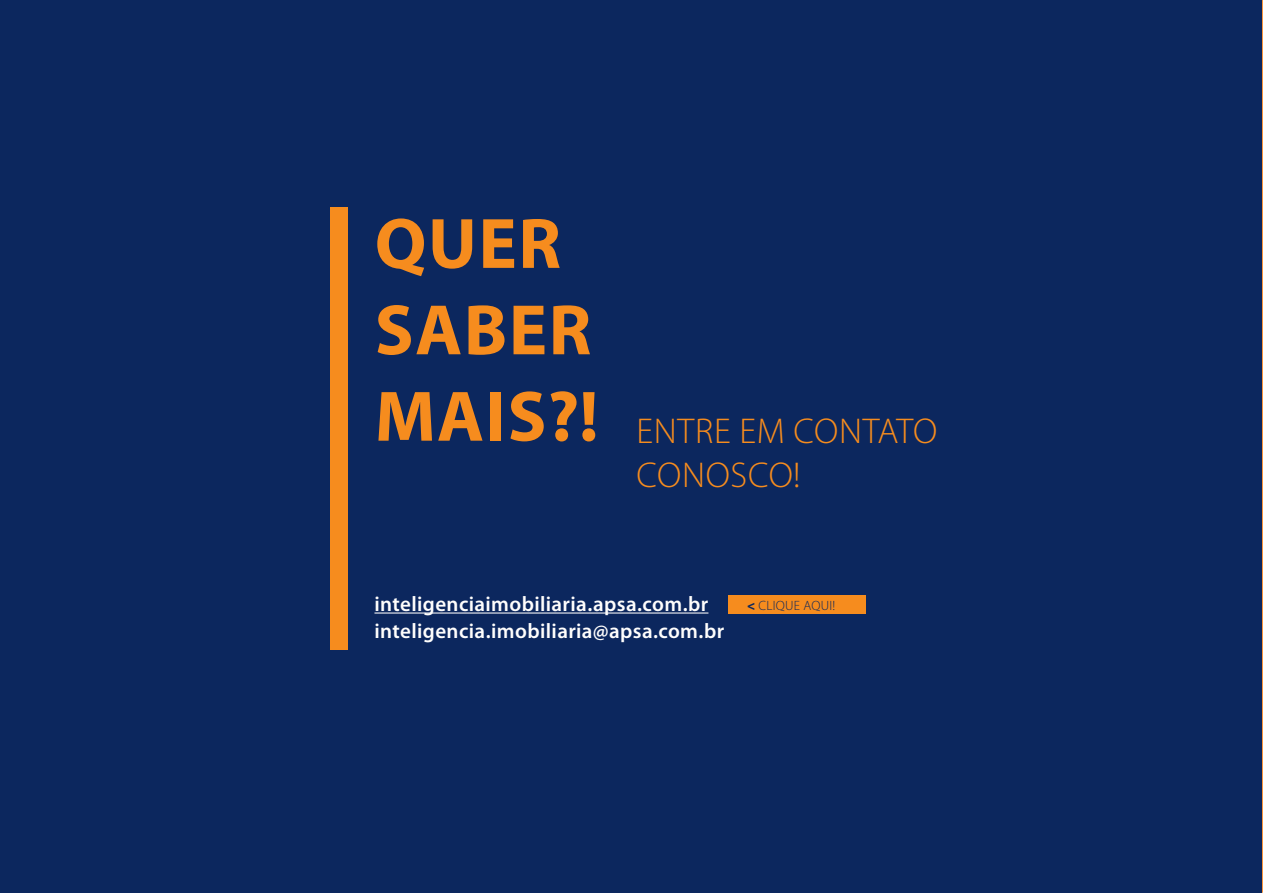
<style>
.page{position:relative;width:1263px;height:893px;background:#0c275e}
.page>*{position:absolute;margin:0;border:0;box-sizing:border-box;transform-origin:0 0}
.t1{font:700 72px/86.4px "Myriad Pro";letter-spacing:.02em;color:#f68c1e}
.t2{font:300 36px/43.2px "Myriad Pro";letter-spacing:.02em;color:#f68c1e}
.t3{font:600 21px/27px "Myriad Pro";letter-spacing:.015em;color:#fffefd}
.t4{font:300 13.5px "Myriad Pro";letter-spacing:.02em;color:#0c275e}
.s1{font-weight:700;font-size:72px}
.s2{font-weight:900}
</style>
<div class="page">
<div style="left:330px;top:207px;width:18px;height:442px;background:#f68c1e"></div>
<hr style="left:374px;top:612px;width:334px;height:2px;background:#fffefd">
<div style="left:728px;top:595px;width:138px;height:19px;background:#f68c1e"></div>
<img style="left:1262px;top:0;width:1px;height:893px">
<h1 class="t1" style="left:375px;top:198px;width:218px">QUER<br>SABER</h1>
<h2 class="t2" style="left:636px;top:410px;width:302px;text-indent:-262px"><span class="s1">MAIS?!</span> ENTRE EM CONTATO<br>CONOSCO!</h2>
<p class="t3" style="left:374px;top:591px;width:351px">inteligenciaimobiliaria.apsa.com.br inteligencia.imobiliaria@apsa.com.br</p>
<p class="t4" style="left:747px;top:598px;width:89px"><span class="s2">&lt;</span> CLIQUE AQUI!</p>
</div>
